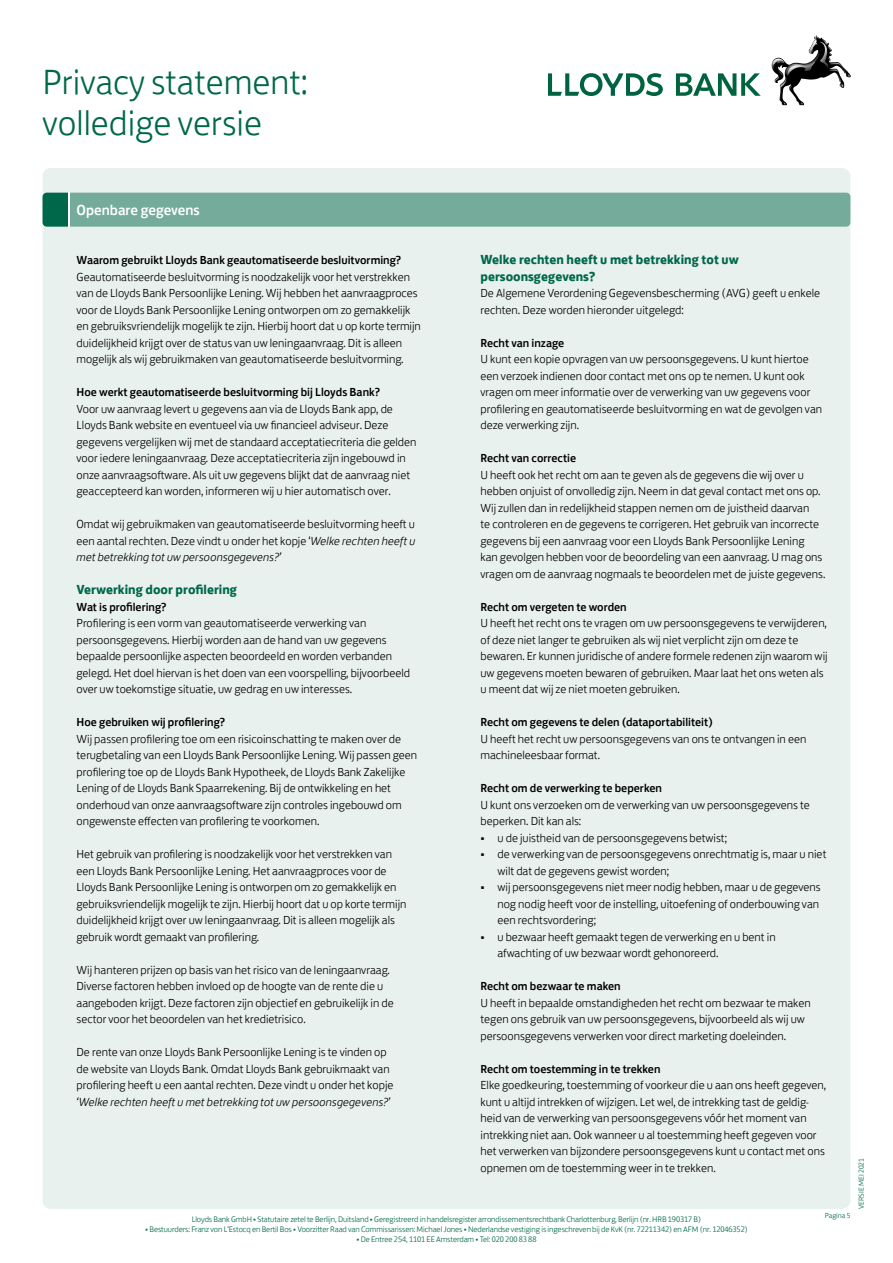
<style>
.page{position:relative;width:893px;height:1263px;background:#fff}
.page>*{position:absolute;margin:0;border:0;box-sizing:border-box;transform-origin:0 0}
.t1{font:300 36px/40.5px "Lloyds Bank Jack";color:#00684a}
.t2{font:500 15px "Lloyds Bank Jack";color:#fff}
.t3{font:700 13.5px/16.5px "Lloyds Bank Jack";color:#00684a}
.t4{font:300 12px/16.5px "Lloyds Bank Jack";color:#000}
.t5{font:500 12px "Lloyds Bank Jack";color:#000}
.t6{font:italic 300 12px "Lloyds Bank Jack";color:#000}
.t7{font:300 8.25px "Lloyds Bank Jack";letter-spacing:-.01em;color:#00684a}
.t8{font:300 7.5px "Lloyds Bank Jack";color:#00684a}
.s1{font-style:italic}
</style>
<div class="page">
<svg style="left:548px;top:73px;width:115px;height:23px"></svg>
<svg style="left:676px;top:73px;width:85px;height:23px"></svg>
<img style="left:772px;top:36px;width:46px;height:47px">
<svg style="left:773px;top:40px;width:56px;height:35px"></svg>
<div style="left:43px;top:168px;width:807px;height:1041px;background:#e9f1ee;border-radius:9px"></div>
<div style="left:43px;top:193px;width:807px;height:34px;background:#74ab9a"></div>
<hr style="left:68px;top:193px;width:2px;height:34px;background:#fff">
<h1 class="t1" style="left:43px;top:58px;width:267px">Privacy statement: volledige versie</h1>
<p class="t2" style="left:77px;top:198px;width:125px">Openbare gegevens</p>
<p class="t5" style="left:77px;top:250px;width:326px">Waarom gebruikt Lloyds Bank geautomatiseerde besluitvorming?</p>
<p class="t4" style="left:77px;top:267px;width:346px">Geautomatiseerde besluitvorming is noodzakelijk voor het verstrekken van de Lloyds Bank Persoonlijke Lening. Wij hebben het aanvraagproces voor de Lloyds Bank Persoonlijke Lening ontworpen om zo gemakkelijk en gebruiksvriendelijk mogelijk te zijn. Hierbij hoort dat u op korte termijn duidelijkheid krijgt over de status van uw leningaanvraag. Dit is alleen mogelijk als wij gebruikmaken van geautomatiseerde besluitvorming.</p>
<p class="t5" style="left:77px;top:382px;width:305px">Hoe werkt geautomatiseerde besluitvorming bij Lloyds Bank?</p>
<p class="t4" style="left:77px;top:399px;width:341px">Voor uw aanvraag levert u gegevens aan via de Lloyds Bank app, de Lloyds Bank website en eventueel via uw financieel adviseur. Deze gegevens vergelijken wij met de standaard acceptatiecriteria die gelden voor iedere leningaanvraag. Deze acceptatiecriteria zijn ingebouwd in onze aanvraagsoftware. Als uit uw gegevens blijkt dat de aanvraag niet geaccepteerd kan worden, informeren wij u hier automatisch over.</p>
<p class="t4" style="left:77px;top:515px;width:340px;text-align:justify">Omdat wij gebruikmaken van geautomatiseerde besluitvorming heeft u een aantal rechten. Deze vindt u onder het kopje ‘<span class="s1">Welke rechten heeft u met betrekking tot uw persoonsgegevens?’</span></p>
<p class="t3" style="left:77px;top:580px;width:162px">Verwerking door profilering</p>
<p class="t5" style="left:77px;top:597px;width:92px">Wat is profilering?</p>
<p class="t4" style="left:77px;top:614px;width:335px">Profilering is een vorm van geautomatiseerde verwerking van persoonsgegevens. Hierbij worden aan de hand van uw gegevens bepaalde persoonlijke aspecten beoordeeld en worden verbanden gelegd. Het doel hiervan is het doen van een voorspelling, bijvoorbeeld over uw toekomstige situatie, uw gedrag en uw interesses.</p>
<p class="t5" style="left:77px;top:712px;width:150px">Hoe gebruiken wij profilering?</p>
<p class="t4" style="left:77px;top:729px;width:342px">Wij passen profilering toe om een risicoinschatting te maken over de terugbetaling van een Lloyds Bank Persoonlijke Lening. Wij passen geen profilering toe op de Lloyds Bank Hypotheek, de Lloyds Bank Zakelijke Lening of de Lloyds Bank Spaarrekening. Bij de ontwikkeling en het onderhoud van onze aanvraagsoftware zijn controles ingebouwd om ongewenste effecten van profilering te voorkomen.</p>
<p class="t4" style="left:77px;top:845px;width:331px">Het gebruik van profilering is noodzakelijk voor het verstrekken van een Lloyds Bank Persoonlijke Lening. Het aanvraagproces voor de Lloyds Bank Persoonlijke Lening is ontworpen om zo gemakkelijk en gebruiksvriendelijk mogelijk te zijn. Hierbij hoort dat u op korte termijn duidelijkheid krijgt over uw leningaanvraag. Dit is alleen mogelijk als gebruik wordt gemaakt van profilering.</p>
<p class="t4" style="left:77px;top:960px;width:319px">Wij hanteren prijzen op basis van het risico van de leningaanvraag.<br>Diverse factoren hebben invloed op de hoogte van de rente die u aangeboden krijgt. Deze factoren zijn objectief en gebruikelijk in de sector voor het beoordelen van het kredietrisico.</p>
<p class="t4" style="left:77px;top:1043px;width:318px">De rente van onze Lloyds Bank Persoonlijke Lening is te vinden op de website van Lloyds Bank. Omdat Lloyds Bank gebruikmaakt van profilering heeft u een aantal rechten. Deze vindt u onder het kopje</p>
<p class="t6" style="left:77px;top:1092px;width:315px">‘Welke rechten heeft u met betrekking tot uw persoonsgegevens?’</p>
<p class="t3" style="left:480px;top:250px;width:260px">Welke rechten heeft u met betrekking tot uw persoonsgegevens?</p>
<p class="t4" style="left:480px;top:284px;width:341px">De Algemene Verordening Gegevensbescherming (AVG) geeft u enkele rechten. Deze worden hieronder uitgelegd:</p>
<p class="t5" style="left:480px;top:333px;width:85px">Recht van inzage</p>
<p class="t4" style="left:480px;top:350px;width:343px">U kunt een kopie opvragen van uw persoonsgegevens. U kunt hiertoe een verzoek indienen door contact met ons op te nemen. U kunt ook vragen om meer informatie over de verwerking van uw gegevens voor profilering en geautomatiseerde besluitvorming en wat de gevolgen van deze verwerking zijn.</p>
<p class="t5" style="left:480px;top:448px;width:97px">Recht van correctie</p>
<p class="t4" style="left:480px;top:465px;width:346px">U heeft ook het recht om aan te geven als de gegevens die wij over u hebben onjuist of onvolledig zijn. Neem in dat geval contact met ons op.<br>Wij zullen dan in redelijkheid stappen nemen om de juistheid daarvan<br>te controleren en de gegevens te corrigeren. Het gebruik van incorrecte gegevens bij een aanvraag voor een Lloyds Bank Persoonlijke Lening<br>kan gevolgen hebben voor de beoordeling van een aanvraag. U mag ons vragen om de aanvraag nogmaals te beoordelen met de juiste gegevens.</p>
<p class="t5" style="left:480px;top:597px;width:148px">Recht om vergeten te worden</p>
<p class="t4" style="left:480px;top:614px;width:349px">U heeft het recht ons te vragen om uw persoonsgegevens te verwijderen, of deze niet langer te gebruiken als wij niet verplicht zijn om deze te bewaren. Er kunnen juridische of andere formele redenen zijn waarom wij uw gegevens moeten bewaren of gebruiken. Maar laat het ons weten als u meent dat wij ze niet moeten gebruiken.</p>
<p class="t5" style="left:480px;top:712px;width:234px">Recht om gegevens te delen (dataportabiliteit)</p>
<p class="t4" style="left:480px;top:729px;width:327px">U heeft het recht uw persoonsgegevens van ons te ontvangen in een machineleesbaar format.</p>
<p class="t5" style="left:480px;top:778px;width:183px">Recht om de verwerking te beperken</p>
<p class="t4" style="left:480px;top:795px;width:331px">U kunt ons verzoeken om de verwerking van uw persoonsgegevens te beperken. Dit kan als:</p>
<p class="t4" style="left:480px;top:828px;width:248px">• u de juistheid van de persoonsgegevens betwist;</p>
<p class="t4" style="left:497px;top:845px;width:330px;text-indent:-17px">• de verwerking van de persoonsgegevens onrechtmatig is, maar u niet wilt dat de gegevens gewist worden;</p>
<p class="t4" style="left:497px;top:878px;width:325px;text-indent:-17px">• wij persoonsgegevens niet meer nodig hebben, maar u de gegevens nog nodig heeft voor de instelling, uitoefening of onderbouwing van een rechtsvordering;</p>
<p class="t4" style="left:497px;top:927px;width:280px;text-indent:-17px">• u bezwaar heeft gemaakt tegen de verwerking en u bent in afwachting of uw bezwaar wordt gehonoreerd.</p>
<p class="t5" style="left:480px;top:976px;width:142px">Recht om bezwaar te maken</p>
<p class="t4" style="left:480px;top:993px;width:332px">U heeft in bepaalde omstandigheden het recht om bezwaar te maken tegen ons gebruik van uw persoonsgegevens, bijvoorbeeld als wij uw persoonsgegevens verwerken voor direct marketing doeleinden.</p>
<p class="t5" style="left:480px;top:1059px;width:182px">Recht om toestemming in te trekken</p>
<p class="t4" style="left:480px;top:1076px;width:347px">Elke goedkeuring, toestemming of voorkeur die u aan ons heeft gegeven, kunt u altijd intrekken of wijzigen. Let wel, de intrekking tast de geldig&shy;heid van de verwerking van persoonsgegevens vóór het moment van intrekking niet aan. Ook wanneer u al toestemming heeft gegeven voor het verwerken van bijzondere persoonsgegevens kunt u contact met ons opnemen om de toestemming weer in te trekken.</p>
<p class="t7" style="left:192px;top:1213px;width:511px">Lloyds Bank GmbH • Statutaire zetel te Berlijn, Duitsland • Geregistreerd in handelsregister arrondissementsrechtbank Charlottenburg, Berlijn (nr. HRB 190317 B)</p>
<p class="t7" style="left:145px;top:1223px;width:604px">• Bestuurders: Franz von L‘Estocq en Bertil Bos • Voorzitter Raad van Commissarissen: Michael Jones • Nederlandse vestiging is ingeschreven bij de KvK (nr. 72211342) en AFM (nr. 12046352)</p>
<p class="t7" style="left:356px;top:1233px;width:181px">• De Entree 254, 1101 EE Amsterdam • Tel: 020 200 83 88</p>
<p class="t8" style="left:825px;top:1209px;width:27px">Pagina 5</p>
<p class="t8" style="left:855px;top:1209px;width:52px;rotate:-90deg">VERSIE MEI 2021</p>
</div>
